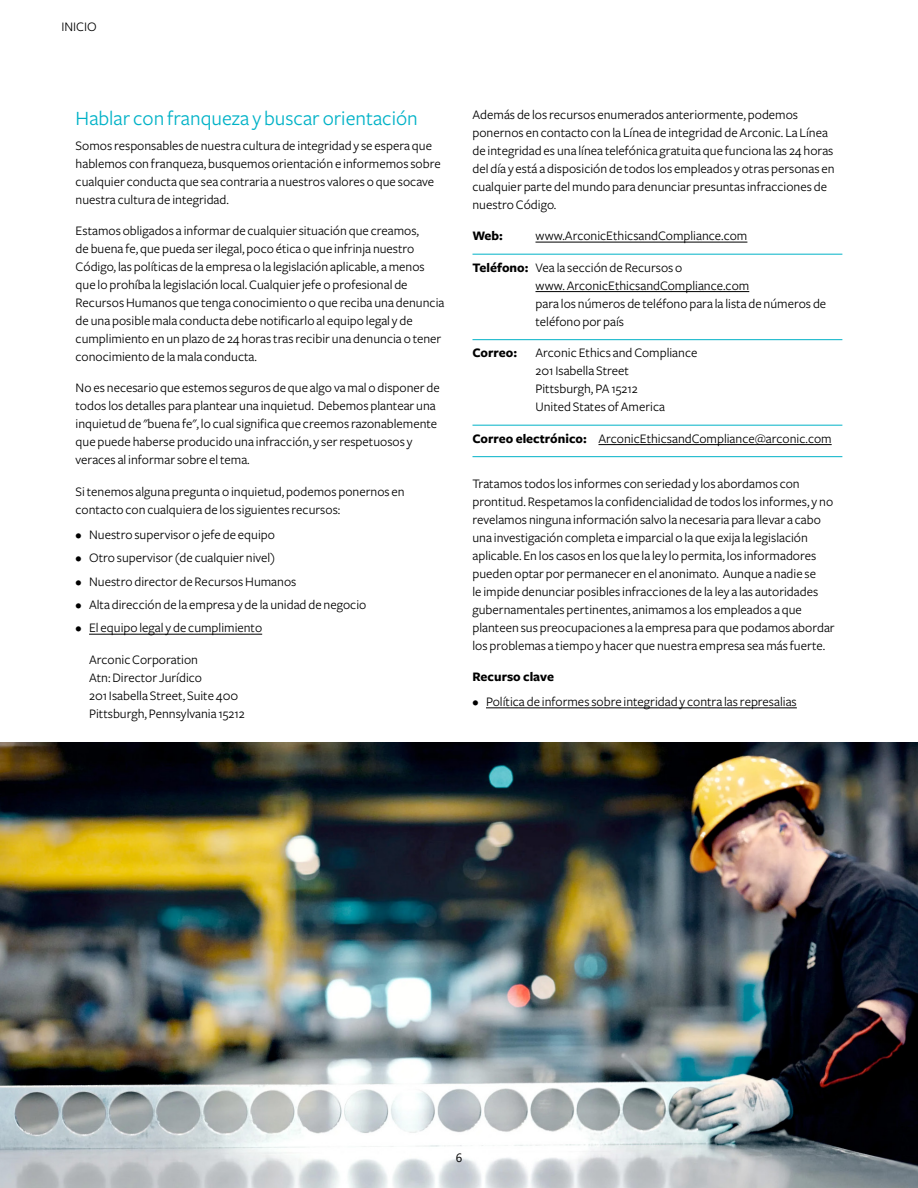
<style>
.page{position:relative;width:918px;height:1188px;background:#fff}
.page>*{position:absolute;margin:0;border:0;box-sizing:border-box;transform-origin:0 0}
.t1{font:21px "Freight Sans";color:#00b2c7}
.t2{font:13.5px/18px "Freight Sans";color:#000}
.t3{font:700 13.5px "Freight Sans";color:#000}
.t4{font:12px "Segoe UI";color:#000}
.s1{font-weight:700}
</style>
<div class="page">
<img style="left:0;top:742px;width:918px;height:446px">
<hr style="left:89px;top:634px;width:173px;height:1px;background:#000">
<hr style="left:472px;top:254px;width:370px;height:1px;background:#00b2c7">
<hr style="left:536px;top:242px;width:211px;height:1px;background:#000">
<hr style="left:536px;top:291px;width:213px;height:1px;background:#000">
<hr style="left:472px;top:339px;width:370px;height:1px;background:#00b2c7">
<hr style="left:472px;top:425px;width:370px;height:1px;background:#00b2c7">
<hr style="left:472px;top:456px;width:370px;height:1px;background:#00b2c7">
<hr style="left:598px;top:444px;width:234px;height:1px;background:#000">
<hr style="left:486px;top:708px;width:311px;height:1px;background:#000">
<p class="t2" style="left:61px;top:18px;width:37px">INICIO</p>
<h1 class="t1" style="left:76px;top:107px;width:344px">Hablar con franqueza y buscar orientación</h1>
<p class="t2" style="left:76px;top:136px;width:367px">Somos responsables de nuestra cultura de integridad y se espera que hablemos con franqueza, busquemos orientación e informemos sobre cualquier conducta que sea contraria a nuestros valores o que socave nuestra cultura de integridad.</p>
<p class="t2" style="left:76px;top:222px;width:370px">Estamos obligados a informar de cualquier situación que creamos,<br>de buena fe, que pueda ser ilegal, poco ética o que infrinja nuestro Código, las políticas de la empresa o la legislación aplicable, a menos que lo prohíba la legislación local. Cualquier jefe o profesional de Recursos Humanos que tenga conocimiento o que reciba una denuncia de una posible mala conducta debe notificarlo al equipo legal y de cumplimiento en un plazo de 24 horas tras recibir una denuncia o tener conocimiento de la mala conducta.</p>
<p class="t2" style="left:76px;top:379px;width:366px">No es necesario que estemos seguros de que algo va mal o disponer de todos los detalles para plantear una inquietud. Debemos plantear una inquietud de "buena fe", lo cual significa que creemos razonablemente que puede haberse producido una infracción, y ser respetuosos y veraces al informar sobre el tema.</p>
<p class="t2" style="left:76px;top:483px;width:331px">Si tenemos alguna pregunta o inquietud, podemos ponernos en contacto con cualquiera de los siguientes recursos:</p>
<p class="t2" style="left:76px;top:526px;width:201px">• Nuestro supervisor o jefe de equipo</p>
<p class="t2" style="left:76px;top:549px;width:201px">• Otro supervisor (de cualquier nivel)</p>
<p class="t2" style="left:76px;top:572px;width:222px">• Nuestro director de Recursos Humanos</p>
<p class="t2" style="left:76px;top:596px;width:292px">• Alta dirección de la empresa y de la unidad de negocio</p>
<p class="t2" style="left:76px;top:619px;width:188px">• El equipo legal y de cumplimiento</p>
<p class="t2" style="left:89px;top:651px;width:157px">Arconic Corporation<br>Atn: Director Jurídico<br>201 Isabella Street, Suite 400<br>Pittsburgh, Pennsylvania 15212</p>
<p class="t2" style="left:472px;top:106px;width:364px">Además de los recursos enumerados anteriormente, podemos ponernos en contacto con la Línea de integridad de Arconic. La Línea de integridad es una línea telefónica gratuita que funciona las 24 horas del día y está a disposición de todos los empleados y otras personas en cualquier parte del mundo para denunciar presuntas infracciones de nuestro Código.</p>
<p class="t3" style="left:472px;top:229px;width:32px">Web:</p>
<p class="t2" style="left:536px;top:227px;width:213px">www.ArconicEthicsandCompliance.com</p>
<p class="t2" style="left:536px;top:259px;width:292px;text-indent:-63px"><span class="s1">Teléfono:</span> Vea la sección de Recursos o<br>www. ArconicEthicsandCompliance.com<br>para los números de teléfono para la lista de números de teléfono por país</p>
<p class="t3" style="left:472px;top:346px;width:46px">Correo:</p>
<p class="t2" style="left:536px;top:344px;width:163px">Arconic Ethics and Compliance<br>201 Isabella Street<br>Pittsburgh, PA 15212<br>United States of America</p>
<p class="t2" style="left:472px;top:430px;width:361px"><span class="s1">Correo electrónico:</span> ArconicEthicsandCompliance@arconic.com</p>
<p class="t2" style="left:472px;top:475px;width:364px">Tratamos todos los informes con seriedad y los abordamos con prontitud. Respetamos la confidencialidad de todos los informes, y no revelamos ninguna información salvo la necesaria para llevar a cabo una investigación completa e imparcial o la que exija la legislación aplicable. En los casos en los que la ley lo permita, los informadores pueden optar por permanecer en el anonimato. Aunque a nadie se<br>le impide denunciar posibles infracciones de la ley a las autoridades gubernamentales pertinentes, animamos a los empleados a que planteen sus preocupaciones a la empresa para que podamos abordar los problemas a tiempo y hacer que nuestra empresa sea más fuerte.</p>
<p class="t3" style="left:472px;top:670px;width:83px">Recurso clave</p>
<p class="t2" style="left:472px;top:693px;width:326px">• Política de informes sobre integridad y contra las represalias</p>
<p class="t4" style="left:456px;top:1147px;width:8px">6</p>
</div>
